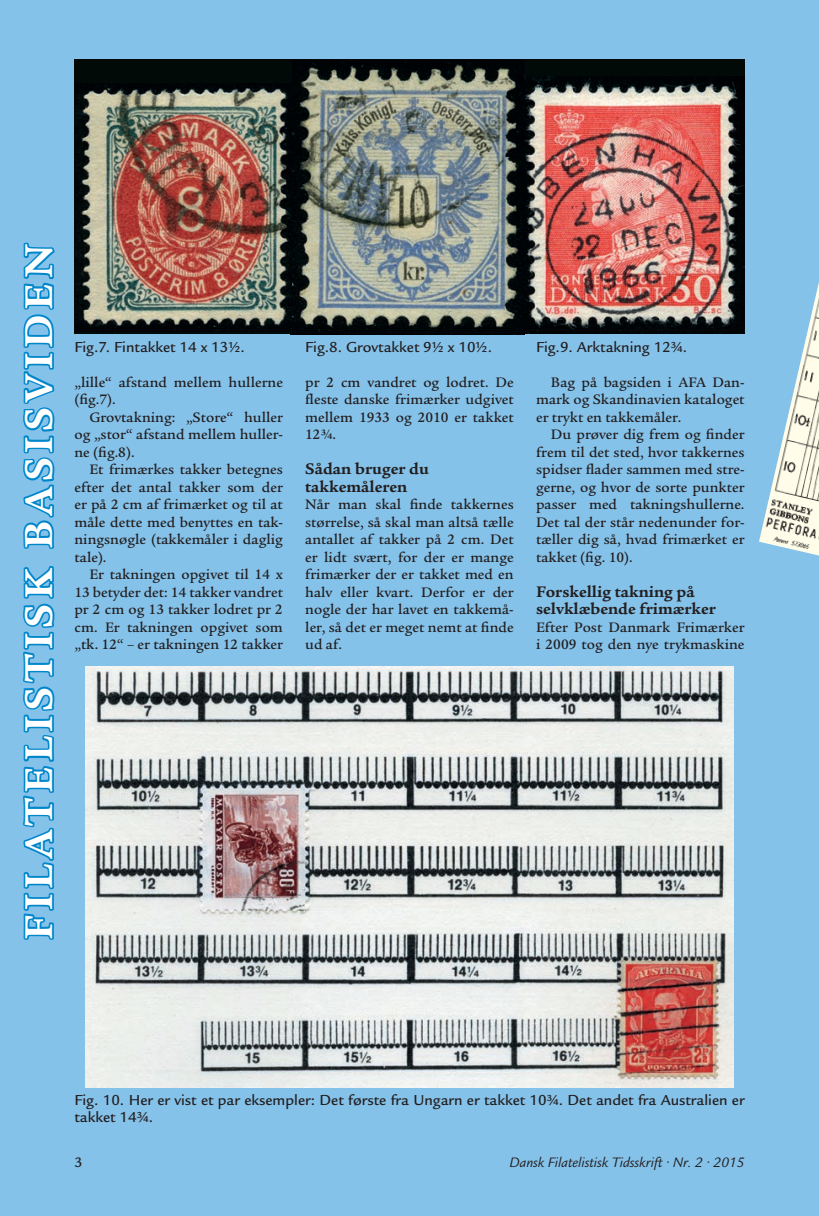
<style>
.page{position:relative;width:819px;height:1216px;background:#fff}
.page>*{position:absolute;margin:0;border:0;box-sizing:border-box;transform-origin:0 0}
.t1{font:700 42px "Legacy Serif Std";letter-spacing:.115em;color:#fff}
.t2{font:700 16.62px/17.5px "Legacy Serif Std";color:#231f20}
.t3{font:500 15.75px/17.5px "Legacy Sans Std";color:#231f20}
.t4{font:500 14.88px/17.5px "Legacy Serif Std";color:#231f20;text-align:justify}
.t5{font:italic 14.88px "Legacy Sans Std";color:#231f20}
.t6{font:500 14.88px "Legacy Sans Std";color:#231f20}
</style>
<div class="page">
<div style="left:0;top:0;width:819px;height:1215px;background:#85c2ea"></div>
<svg style="left:23px;top:242px;width:32px;height:698px"></svg>
<img style="left:86px;top:666px;width:647px;height:420px">
<div style="left:521px;top:60px;width:223px;height:274px;background:#010a07"></div>
<img style="left:525px;top:76px;width:219px;height:258px">
<img style="left:292px;top:61px;width:233px;height:273px">
<div style="left:74px;top:60px;width:218px;height:274px;background:#010a07"></div>
<img style="left:76px;top:84px;width:216px;height:247px">
<img style="left:759px;top:282px;width:60px;height:273px">
<h1 class="t1" style="left:14px;top:939px;width:697px;rotate:-90deg">FILATELISTISK BASISVIDEN</h1>
<p class="t3" style="left:74px;top:338px;width:172px">Fig.7. Fintakket 14 x 13½.</p>
<p class="t3" style="left:305px;top:338px;width:188px">Fig.8. Grovtakket 9½ x 10½.</p>
<p class="t3" style="left:536px;top:338px;width:153px">Fig.9. Arktakning 12¾.</p>
<p class="t4" style="left:74px;top:373px;width:210px">„lille“ afstand mellem hullerne (fig.7).</p>
<p class="t4" style="left:74px;top:408px;width:210px;text-indent:15px">Grovtakning: „Store“ huller og „stor“ afstand mellem huller&shy;ne (fig.8).</p>
<p class="t4" style="left:74px;top:461px;width:210px;text-indent:15px">Et frimærkes takker betegnes efter det antal takker som der er på 2 cm af frimærket og til at måle dette med benyttes en tak&shy;ningsnøgle (takkemåler i daglig tale).</p>
<p class="t4" style="left:74px;top:566px;width:210px;text-indent:15px">Er takningen opgivet til 14 x 13 betyder det: 14 takker vandret pr 2 cm og 13 takker lodret pr 2 cm. Er takningen opgivet som „tk. 12“ – er takningen 12 takker</p>
<p class="t4" style="left:305px;top:373px;width:210px">pr 2 cm vandret og lodret. De fleste danske frimærker udgivet mellem 1933 og 2010 er takket 12¾.</p>
<p class="t2" style="left:305px;top:460px;width:125px">Sådan bruger du takkemåleren</p>
<p class="t4" style="left:305px;top:496px;width:210px">Når man skal finde takkernes størrelse, så skal man altså tælle antallet af takker på 2 cm. Det er lidt svært, for der er mange frimærker der er takket med en halv eller kvart. Derfor er der nogle der har lavet en takkemå&shy;ler, så det er meget nemt at finde ud af.</p>
<p class="t4" style="left:536px;top:373px;width:210px;text-indent:15px">Bag på bagsiden i AFA Dan&shy;mark og Skandinavien kataloget er trykt en takkemåler.</p>
<p class="t4" style="left:536px;top:426px;width:210px;text-indent:15px">Du prøver dig frem og finder frem til det sted, hvor takkernes spidser flader sammen med stre&shy;gerne, og hvor de sorte punkter passer med takningshullerne.<br>Det tal der står nedenunder for&shy;tæller dig så, hvad frimærket er takket (fig. 10).</p>
<p class="t2" style="left:536px;top:582px;width:181px">Forskellig takning på selvklæbende frimærker</p>
<p class="t4" style="left:536px;top:618px;width:210px">Efter Post Danmark Frimærker i 2009 tog den nye trykmaskine</p>
<p class="t3" style="left:74px;top:1090px;width:671px">Fig. 10. Her er vist et par eksempler: Det første fra Ungarn er takket 10¾. Det andet fra Australien er takket 14¾.</p>
<p class="t6" style="left:74px;top:1154px;width:10px">3</p>
<p class="t5" style="left:509px;top:1154px;width:236px">Dansk Filatelistisk Tidsskrift • Nr. 2 • 2015</p>
</div>
